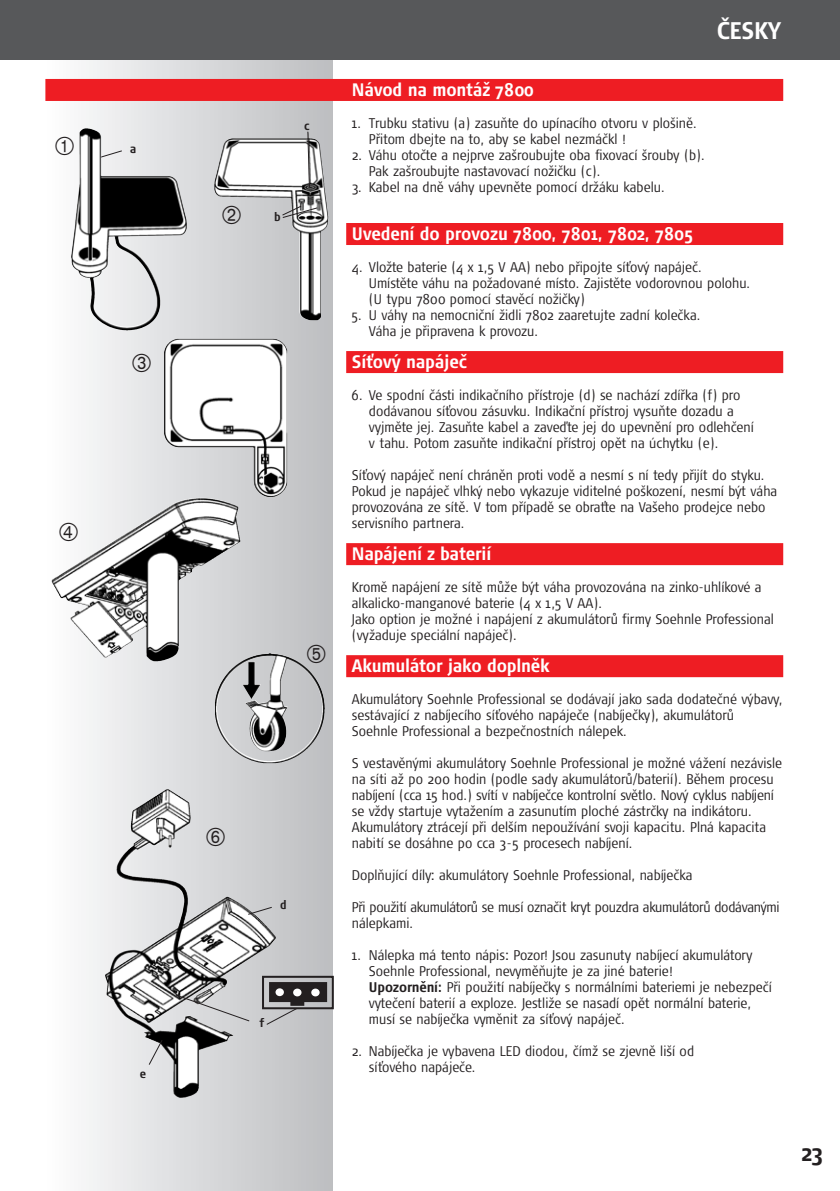
<style>
.page{position:relative;width:840px;height:1191px;background:#fff}
.page>*{position:absolute;margin:0;border:0;box-sizing:border-box;transform-origin:0 0}
.t1{font:700 condensed 24px "Signa Pro";color:#fff}
.t2{font:700 condensed 24px "Signa Pro";color:#231f20}
.t3{font:700 condensed 18px "Signa Pro";color:#fff}
.t4{font:300 condensed 14px/16px "Signa Pro";color:#231f20}
.t5{font:300 condensed 14px/16px "Signa Pro";letter-spacing:-.02em;color:#231f20}
.t6{font:700 condensed 12px "Signa Pro";color:#231f20}
.s1{font-weight:700}
</style>
<div class="page">
<svg style="left:51px;top:60px;width:281px;height:1131px"></svg>
<div style="left:0;top:0;width:839px;height:60px;background:#57585a"></div>
<div style="left:45px;top:79px;width:737px;height:22px;background:#ee1d23"></div>
<div style="left:346px;top:223px;width:436px;height:22px;background:#ee1d23"></div>
<div style="left:346px;top:351px;width:436px;height:22px;background:#ee1d23"></div>
<div style="left:346px;top:543px;width:436px;height:22px;background:#ee1d23"></div>
<div style="left:346px;top:655px;width:436px;height:22px;background:#ee1d23"></div>
<img style="left:130px;top:789px;width:36px;height:59px">
<svg style="left:174px;top:993px;width:76px;height:29px;background:#c2c2c4"></svg>
<svg style="left:148px;top:1038px;width:15px;height:28px"></svg>
<svg style="left:247px;top:906px;width:26px;height:9px"></svg>
<img style="left:70px;top:498px;width:134px;height:70px">
<img style="left:214px;top:132px;width:93px;height:86px">
<img style="left:71px;top:128px;width:74px;height:202px">
<img style="left:164px;top:339px;width:123px;height:158px">
<img style="left:215px;top:653px;width:54px;height:91px">
<div style="left:262px;top:975px;width:71px;height:34px;border:2px solid #231f20"></div>
<svg style="left:265px;top:982px;width:62px;height:43px;background:#7e7d7e"></svg>
<svg style="left:281px;top:205px;width:37px;height:14px"></svg>
<svg style="left:306px;top:131px;width:4px;height:57px"></svg>
<svg style="left:56px;top:136px;width:18px;height:18px"></svg>
<svg style="left:222px;top:206px;width:18px;height:18px"></svg>
<svg style="left:206px;top:827px;width:19px;height:18px"></svg>
<svg style="left:132px;top:353px;width:19px;height:18px"></svg>
<svg style="left:307px;top:644px;width:18px;height:19px"></svg>
<svg style="left:60px;top:522px;width:18px;height:18px"></svg>
<p class="t6" style="left:130px;top:141px;width:8px">a</p>
<p class="t6" style="left:140px;top:1066px;width:8px">e</p>
<p class="t6" style="left:304px;top:119px;width:7px">c</p>
<p class="t6" style="left:274px;top:209px;width:8px">b</p>
<p class="t6" style="left:280px;top:897px;width:8px">d</p>
<p class="t6" style="left:259px;top:1016px;width:6px">f</p>
<h1 class="t1" style="left:716px;top:16px;width:66px">ČESKY</h1>
<p class="t3" style="left:351px;top:79px;width:183px">Návod na montáž 7800</p>
<p class="t4" style="left:369px;top:115px;width:329px;text-indent:-17px">1. Trubku stativu (a) zasuňte do upínacího otvoru v plošině.<br>Přitom dbejte na to, aby se kabel nezmáčkl !</p>
<p class="t4" style="left:369px;top:147px;width:337px;text-indent:-17px">2. Váhu otočte a nejprve zašroubujte oba fixovací šrouby (b).<br>Pak zašroubujte nastavovací nožičku (c).</p>
<p class="t4" style="left:351px;top:179px;width:314px">3. Kabel na dně váhy upevněte pomocí držáku kabelu.</p>
<p class="t3" style="left:351px;top:223px;width:343px">Uvedení do provozu 7800, 7801, 7802, 7805</p>
<p class="t4" style="left:369px;top:259px;width:383px;text-indent:-17px">4. Vložte baterie (4 x 1,5 V AA) nebo připojte síťový napáječ.<br>Umístěte váhu na požadované místo. Zajistěte vodorovnou polohu. (U typu 7800 pomocí stavěcí nožičky)</p>
<p class="t4" style="left:369px;top:307px;width:333px;text-indent:-17px">5. U váhy na nemocniční židli 7802 zaaretujte zadní kolečka.<br>Váha je připravena k provozu.</p>
<p class="t3" style="left:351px;top:351px;width:116px">Síťový napáječ</p>
<p class="t4" style="left:369px;top:387px;width:386px;text-indent:-17px">6. Ve spodní části indikačního přístroje (d) se nachází zdířka (f) pro dodávanou síťovou zásuvku. Indikační přístroj vysuňte dozadu a vyjměte jej. Zasuňte kabel a zaveďte jej do upevnění pro odlehčení v tahu. Potom zasuňte indikační přístroj opět na úchytku (e).</p>
<p class="t4" style="left:351px;top:467px;width:426px">Síťový napáječ není chráněn proti vodě a nesmí s ní tedy přijít do styku.<br>Pokud je napáječ vlhký nebo vykazuje viditelné poškození, nesmí být váha provozována ze sítě. V tom případě se obraťte na Vašeho prodejce nebo servisního partnera.</p>
<p class="t3" style="left:351px;top:543px;width:141px">Napájení z baterií</p>
<p class="t4" style="left:351px;top:579px;width:423px">Kromě napájení ze sítě může být váha provozována na zinko-uhlíkové a alkalicko-manganové baterie (4 x 1,5 V AA).<br>Jako option je možné i napájení z akumulátorů firmy Soehnle Professional (vyžaduje speciální napáječ).</p>
<p class="t3" style="left:351px;top:655px;width:199px">Akumulátor jako doplněk</p>
<p class="t4" style="left:351px;top:691px;width:432px">Akumulátory Soehnle Professional se dodávají jako sada dodatečné výbavy, sestávající z nabíjecího síťového napáječe (nabíječky), akumulátorů<br>Soehnle Professional a bezpečnostních nálepek.</p>
<p class="t4" style="left:351px;top:755px;width:431px">S vestavěnými akumulátory Soehnle Professional je možné vážení nezávisle na síti až po 200 hodin (podle sady akumulátorů/baterií). Během procesu nabíjení (cca 15 hod.) svítí v nabíječce kontrolní světlo. Nový cyklus nabíjení se vždy startuje vytažením a zasunutím ploché zástrčky na indikátoru.<br>Akumulátory ztrácejí při delším nepoužívání svoji kapacitu. Plná kapacita nabití se dosáhne po cca 3-5 procesech nabíjení.</p>
<p class="t4" style="left:351px;top:867px;width:342px">Doplňující díly: akumulátory Soehnle Professional, nabíječka</p>
<p class="t5" style="left:351px;top:899px;width:429px">Při použití akumulátorů se musí označit kryt pouzdra akumulátorů dodávanými nálepkami.</p>
<p class="t4" style="left:369px;top:947px;width:404px;text-indent:-17px">1. Nálepka má tento nápis: Pozor! Jsou zasunuty nabíjecí akumulátory Soehnle Professional, nevyměňujte je za jiné baterie!<br><span class="s1">Upozornění:</span> Při použití nabíječky s normálními bateriemi je nebezpečí vytečení baterií a exploze. Jestliže se nasadí opět normální baterie, musí se nabíječka vyměnit za síťový napáječ.</p>
<p class="t4" style="left:369px;top:1043px;width:326px;text-indent:-17px">2. Nabíječka je vybavena LED diodou, čímž se zjevně liší od síťového napáječe.</p>
<h1 class="t2" style="left:800px;top:1138px;width:24px">23</h1>
</div>
